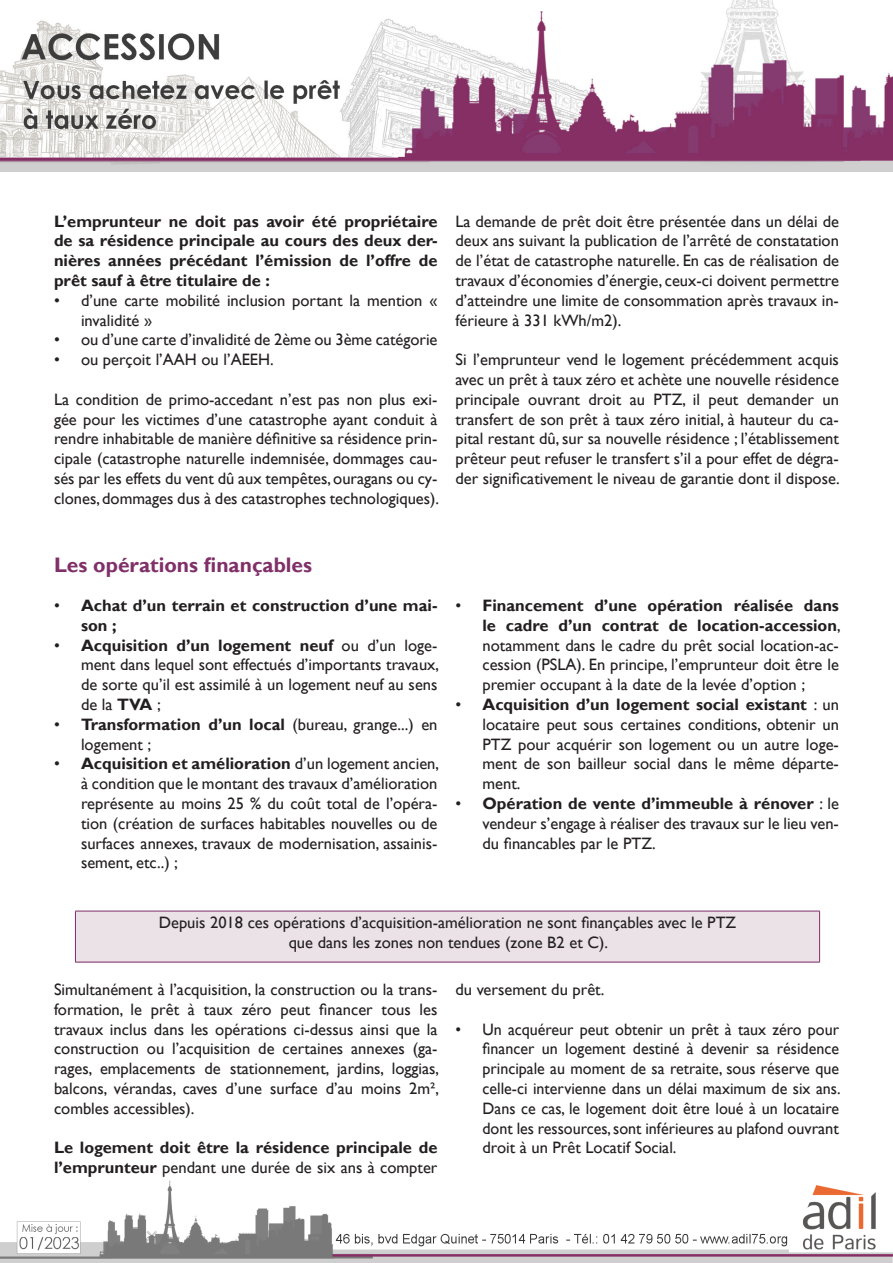
<style>
.page{position:relative;width:893px;height:1263px;background:#fff}
.page>*{position:absolute;margin:0;border:0;box-sizing:border-box;transform-origin:0 0}
.contenu{font:700 21px "Gill Sans";color:#803068}
.contenu-2{font:16.5px/19.8px "Gill Sans";color:#231f20;text-align:justify}
.contenu-3{font:700 16.5px/19.8px "Gill Sans";color:#231f20}
.s1{font-weight:400}
.s2{font-weight:700}
</style>
<div class="page">
<img style="left:0;top:1180px;width:893px;height:83px">
<div style="left:75px;top:911px;width:745px;height:51px;background:#ebe2e8"></div>
<hr style="left:75px;top:911px;width:745px;height:1px;background:#803068">
<hr style="left:75px;top:911px;width:1px;height:51px;background:#803068">
<hr style="left:819px;top:911px;width:1px;height:51px;background:#803068">
<hr style="left:75px;top:962px;width:745px;height:1px;background:#803068">
<img style="left:0;top:0;width:893px;height:172px">
<p class="contenu-3" style="left:54px;top:211px;width:385px;text-align:justify">L’emprunteur ne doit pas avoir été propriétaire de sa résidence principale au cours des deux der&shy;nières années précédant l’émission de l’offre de prêt sauf à être titulaire de :</p>
<p class="contenu-2" style="left:81px;top:291px;width:358px;text-indent:-27px">• d’une carte mobilité inclusion portant la mention « invalidité »</p>
<p class="contenu-2" style="left:54px;top:330px;width:385px">• ou d’une carte d’invalidité de 2ème ou 3ème catégorie</p>
<p class="contenu-2" style="left:54px;top:350px;width:221px">• ou perçoit l’AAH ou l’AEEH.</p>
<p class="contenu-2" style="left:54px;top:390px;width:387px">La condition de primo-accedant n’est pas non plus exi&shy;gée pour les victimes d’une catastrophe ayant conduit à rendre inhabitable de manière définitive sa résidence prin&shy;cipale (catastrophe naturelle indemnisée, dommages cau&shy;sés par les effets du vent dû aux tempêtes, ouragans ou cy&shy;clones, dommages dus à des catastrophes technologiques).</p>
<p class="contenu-2" style="left:455px;top:211px;width:385px">La demande de prêt doit être présentée dans un délai de deux ans suivant la publication de l’arrêté de constatation de l’état de catastrophe naturelle. En cas de réalisation de travaux d’économies d’énergie, ceux-ci doivent permettre d’atteindre une limite de consommation après travaux in&shy;férieure à 331 kWh/m2).</p>
<p class="contenu-2" style="left:455px;top:350px;width:386px">Si l’emprunteur vend le logement précédemment acquis avec un prêt à taux zéro et achète une nouvelle résidence principale ouvrant droit au PTZ, il peut demander un transfert de son prêt à taux zéro initial, à hauteur du ca&shy;pital restant dû, sur sa nouvelle résidence ; l’établissement prêteur peut refuser le transfert s’il a pour effet de dégra&shy;der significativement le niveau de garantie dont il dispose.</p>
<p class="contenu" style="left:54px;top:552px;width:259px">Les opérations finançables</p>
<p class="contenu-3" style="left:81px;top:596px;width:358px;text-indent:-27px"><span class="s1">•</span> Achat d’un terrain et construction d’une mai&shy;son ;</p>
<p class="contenu-2" style="left:81px;top:635px;width:360px;text-indent:-27px">• <span class="s2">Acquisition d’un logement neuf</span> ou d’un loge&shy;ment dans lequel sont effectués d’importants travaux, de sorte qu’il est assimilé à un logement neuf au sens de la <span class="s2">TVA</span> ;</p>
<p class="contenu-2" style="left:81px;top:714px;width:358px;text-indent:-27px">• <span class="s2">Transformation d’un local</span> (bureau, grange...) en logement ;</p>
<p class="contenu-2" style="left:81px;top:754px;width:360px;text-indent:-27px">• <span class="s2">Acquisition et amélioration</span> d’un logement ancien, à condition que le montant des travaux d’amélioration représente au moins 25 % du coût total de l’opéra&shy;tion (création de surfaces habitables nouvelles ou de surfaces annexes, travaux de modernisation, assainis&shy;sement, etc..) ;</p>
<p class="contenu-2" style="left:482px;top:596px;width:360px;text-indent:-27px">• <span class="s2">Financement d’une opération réalisée dans le cadre d’un contrat de location-accession</span>, notamment dans le cadre du prêt social location-ac&shy;cession (PSLA). En principe, l’emprunteur doit être le premier occupant à la date de la levée d’option ;</p>
<p class="contenu-2" style="left:482px;top:695px;width:358px;text-indent:-27px">• <span class="s2">Acquisition d’un logement social existant</span> : un locataire peut sous certaines conditions, obtenir un PTZ pour acquérir son logement ou un autre loge&shy;ment de son bailleur social dans le même départe&shy;ment.</p>
<p class="contenu-2" style="left:482px;top:794px;width:358px;text-indent:-27px">• <span class="s2">Opération de vente d’immeuble à rénover</span> : le vendeur s’engage à réaliser des travaux sur le lieu ven&shy;du financables par le PTZ.</p>
<p class="contenu-2" style="left:159px;top:913px;width:579px;text-align:center">Depuis 2018 ces opérations d’acquisition-amélioration ne sont finançables avec le PTZ que dans les zones non tendues (zone B2 et C).</p>
<p class="contenu-2" style="left:54px;top:980px;width:387px">Simultanément à l’acquisition, la construction ou la trans&shy;formation, le prêt à taux zéro peut financer tous les travaux inclus dans les opérations ci-dessus ainsi que la construction ou l’acquisition de certaines annexes (ga&shy;rages, emplacements de stationnement, jardins, loggias, balcons, vérandas, caves d’une surface d’au moins 2m², combles accessibles).</p>
<p class="contenu-3" style="left:54px;top:1138px;width:385px">Le logement doit être la résidence principale de l’emprunteur <span class="s1">pendant une durée de six ans à compter</span></p>
<p class="contenu-2" style="left:455px;top:980px;width:150px">du versement du prêt.</p>
<p class="contenu-2" style="left:482px;top:1019px;width:360px;text-indent:-27px">• Un acquéreur peut obtenir un prêt à taux zéro pour financer un logement destiné à devenir sa résidence principale au moment de sa retraite, sous réserve que celle-ci intervienne dans un délai maximum de six ans.<br>Dans ce cas, le logement doit être loué à un locataire dont les ressources, sont inférieures au plafond ouvrant droit à un Prêt Locatif Social.</p>
</div>
